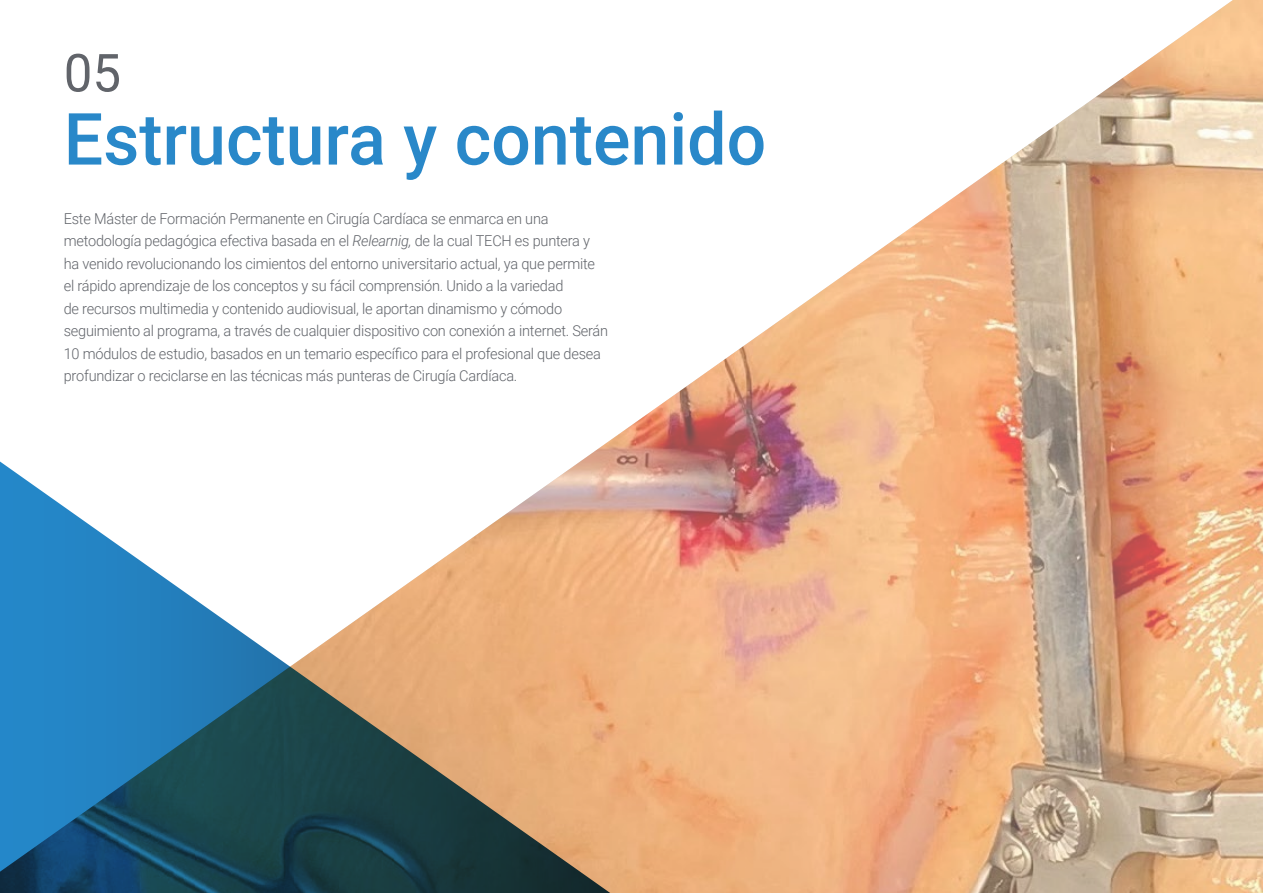
<style>
.page{position:relative;width:1263px;height:893px;background:#fff}
.page>*{position:absolute;margin:0;border:0;box-sizing:border-box;transform-origin:0 0}
.t1{font:500 72px "Roboto";color:#2988c9}
.t2{font:52.5px "Roboto";color:#61646a}
.t3{font:300 15px/22.5px "Roboto";letter-spacing:-.015em;color:#61646a}
.s1{font-style:italic}
</style>
<div class="page">
<img style="left:602px;top:0;width:661px;height:893px">
<svg style="left:0;top:446px;width:640px;height:447px"></svg>
<h2 class="t2" style="left:64px;top:36px;width:59px">05</h2>
<h1 class="t1" style="left:64px;top:89px;width:704px">Estructura y contenido</h1>
<p class="t3" style="left:64px;top:207px;width:546px">Este Máster de Formación Permanente en Cirugía Cardíaca se enmarca en una metodología pedagógica efectiva basada en el <span class="s1">Relearnig,</span> de la cual TECH es puntera y ha venido revolucionando los cimientos del entorno universitario actual, ya que permite el rápido aprendizaje de los conceptos y su fácil comprensión. Unido a la variedad<br>de recursos multimedia y contenido audiovisual, le aportan dinamismo y cómodo seguimiento al programa, a través de cualquier dispositivo con conexión a internet. Serán 10 módulos de estudio, basados en un temario específico para el profesional que desea profundizar o reciclarse en las técnicas más punteras de Cirugía Cardíaca.</p>
</div>
